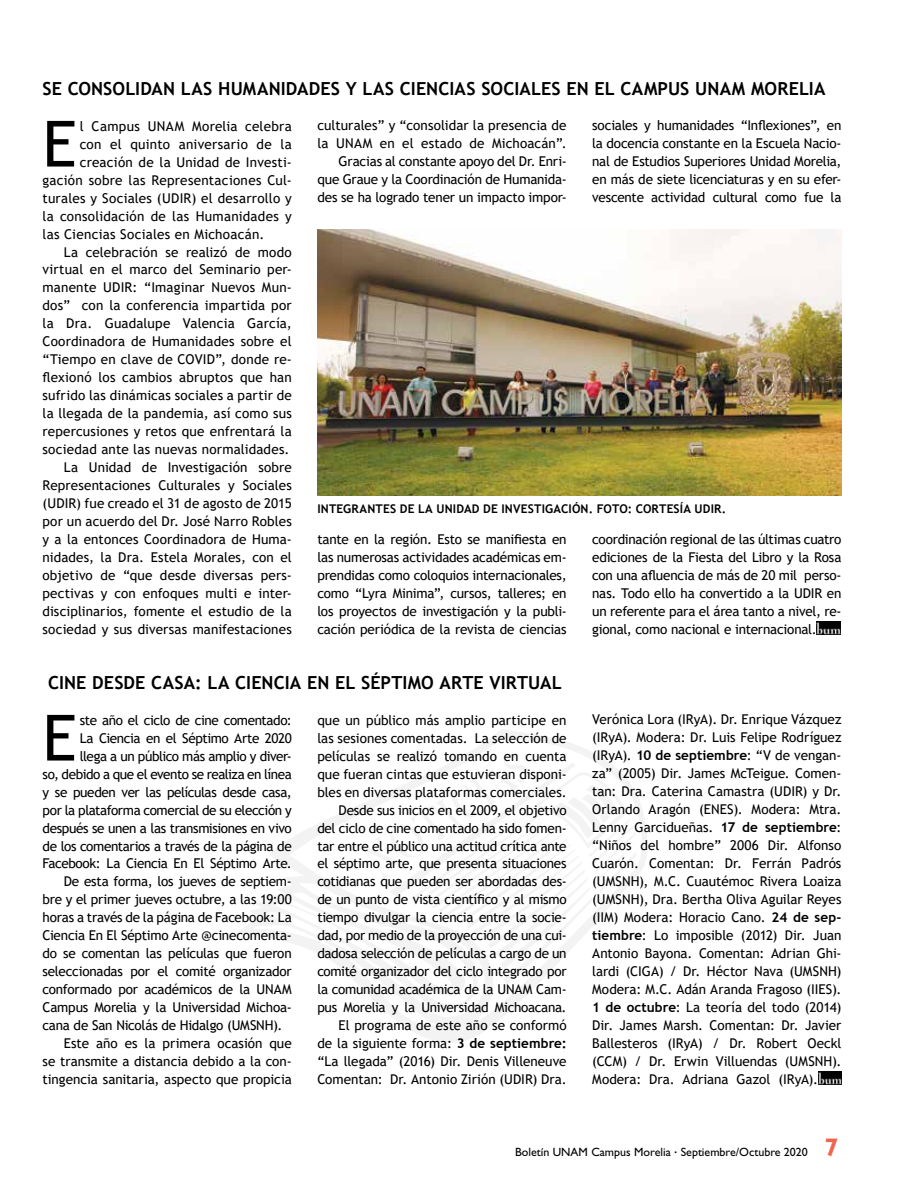
<style>
.page{position:relative;width:918px;height:1188px;background:#fff}
.page>*{position:absolute;margin:0;border:0;box-sizing:border-box;transform-origin:0 0}
.t1{font:63.75px "Trebuchet MS";color:#000}
.t2{font:700 18px "Trebuchet MS";letter-spacing:.01em;color:#000}
.t3{font:13.5px/18px "Trebuchet MS";letter-spacing:-.005em;color:#000;text-align:justify}
.t4{font:13.5px "Trebuchet MS";letter-spacing:.015em;color:#000}
.t5{font:13.5px "Trebuchet MS";letter-spacing:.02em;color:#000}
.t6{font:13.5px "Trebuchet MS";letter-spacing:-.03em;color:#000}
.t7{font:13.5px "Trebuchet MS";letter-spacing:-.025em;color:#000}
.t8{font:13.5px "Trebuchet MS";letter-spacing:-.035em;color:#000}
.t9{font:700 12px "Trebuchet MS";letter-spacing:.015em;color:#000}
.t10{font:12px "Gill Sans Std";color:#000}
.s1{font-weight:700}
.s2{font-weight:700;font-size:25.5px;color:#f1644d}
</style>
<div class="page">
<svg style="left:237px;top:729px;width:410px;height:314px"></svg>
<svg style="left:358px;top:754px;width:279px;height:231px"></svg>
<img style="left:817px;top:622px;width:23px;height:13px">
<img style="left:818px;top:1072px;width:23px;height:13px">
<img style="left:317px;top:229px;width:524px;height:266px">
<h2 class="t2" style="left:43px;top:77px;width:37px">SE CONSOLID</h2>
<h2 class="t2" style="left:152px;top:77px;width:80px">AN LAS HUM</h2>
<h2 class="t2" style="left:257px;top:77px;width:235px">ANIDADES Y LAS CI ENCIAS SOCI</h2>
<h2 class="t2" style="left:520px;top:77px;width:137px">ALES EN EL CAMPUS</h2>
<h2 class="t2" style="left:695px;top:77px;width:70px">UNAMMOR</h2>
<h2 class="t2" style="left:789px;top:77px;width:38px">ELIA</h2>
<h1 class="t1" style="left:43px;top:104px;width:36px">E</h1>
<p class="t5" style="left:80px;top:117px;width:213px">l Campus UNAM Morelia celebra</p>
<p class="t5" style="left:80px;top:135px;width:213px">con el quinto aniversario de la</p>
<p class="t4" style="left:80px;top:153px;width:213px">creación de la Unidad de Investi-</p>
<p class="t5" style="left:43px;top:171px;width:251px">gación sobre las Representaciones Cul-</p>
<p class="t5" style="left:43px;top:189px;width:251px">turales y Sociales (UDIR) el desarrollo y</p>
<p class="t5" style="left:43px;top:207px;width:251px">la consolidación de las Humanidades y</p>
<p class="t5" style="left:43px;top:225px;width:223px">las Ciencias Sociales en Michoacán.</p>
<p class="t4" style="left:64px;top:243px;width:230px">La celebración se realizó de modo</p>
<p class="t3" style="left:43px;top:261px;width:251px">virtual en el marco del Seminario per-</p>
<p class="t3" style="left:43px;top:279px;width:251px">manente UDIR: “Imaginar N uevos Mun-</p>
<p class="t4" style="left:43px;top:297px;width:251px">dos” con la conferencia impartida por</p>
<p class="t4" style="left:43px;top:315px;width:251px">la Dra. Guadalupe Valencia García,</p>
<p class="t4" style="left:43px;top:333px;width:251px">Coordinadora de Humanidades sobre el</p>
<p class="t4" style="left:43px;top:351px;width:251px">“Tiempo en clave de COVID”, donde re-</p>
<p class="t4" style="left:43px;top:369px;width:251px">flexionó los cambios abruptos que han</p>
<p class="t4" style="left:43px;top:387px;width:251px">sufrido las dinámicas sociales a partir de</p>
<p class="t4" style="left:43px;top:405px;width:251px">la llegada de la pandemia, así como sus</p>
<p class="t4" style="left:43px;top:423px;width:251px">repercusiones y retos que enfrentará la</p>
<p class="t4" style="left:43px;top:441px;width:248px">sociedad ante las nuevas normalidades.</p>
<p class="t3" style="left:64px;top:459px;width:230px">La Unidad de Investigación sobre</p>
<p class="t3" style="left:43px;top:477px;width:251px">Representaciones Culturales y Sociales</p>
<p class="t3" style="left:43px;top:495px;width:251px">(UDIR) fue creado el 31 de agosto de 2015</p>
<p class="t4" style="left:43px;top:513px;width:251px">por un acuerdo del Dr. José Narro Robles</p>
<p class="t3" style="left:43px;top:531px;width:251px">y a la entonces Coordinadora de Huma-</p>
<p class="t3" style="left:43px;top:549px;width:251px">nidades, la Dra. Estela Morales, con el</p>
<p class="t4" style="left:43px;top:567px;width:251px">objetivo de “que desde diversas pers-</p>
<p class="t3" style="left:43px;top:585px;width:251px">pectivas y con enfoques multi e inter-</p>
<p class="t3" style="left:43px;top:603px;width:251px">disciplinarios, fomente el estudio de la</p>
<p class="t3" style="left:43px;top:621px;width:251px">sociedad y sus diversas manifestaciones</p>
<p class="t3" style="left:317px;top:117px;width:251px;text-align:right">culturales” y “consolidar la presencia de la UNAM en el estado de Michoacán”.<br>Gracias al constante apoyo del Dr. Enri&shy;que Graue y la Coordinación de Humanida&shy;des se ha logrado tener un impacto impor-</p>
<p class="t3" style="left:592px;top:117px;width:251px">sociales y humanidades “Inflexiones”, en la docencia constante en la Escuela Nacio&shy;nal de Estudios Superiores Unidad Morelia, en más de siete licenciaturas y en su efer&shy;vescente actividad cultural como fue la</p>
<p class="t9" style="left:317px;top:501px;width:410px">integrantes de la unidad de investigación. Foto: cortesía udir.</p>
<p class="t3" style="left:317px;top:531px;width:251px">tante en la región. Esto se manifiesta en las numerosas actividades académicas em&shy;prendidas como coloquios internacionales, como “Lyra Minima”, cursos, talleres; en los proyectos de investigación y la publi&shy;cación periódica de la revista de ciencias</p>
<p class="t3" style="left:592px;top:530px;width:251px">coordinación regional de las últimas cuatro ediciones de la Fiesta del Libro y la Rosa con una afluencia de más de 20 mil perso&shy;nas. Todo ello ha convertido a la UDIR en un referente para el área tanto a nivel, re&shy;gional, como nacional e internacional.</p>
<h2 class="t2" style="left:48px;top:671px;width:325px">CIN E DESDE CASA: LA CI ENCIA EN EL SÉPTIMO</h2>
<h2 class="t2" style="left:440px;top:671px;width:61px">ARTE VIRTU</h2>
<h2 class="t2" style="left:540px;top:671px;width:21px">AL</h2>
<h1 class="t1" style="left:43px;top:698px;width:36px">E</h1>
<p class="t6" style="left:80px;top:711px;width:213px">ste año el ciclo de cine comentado:</p>
<p class="t6" style="left:80px;top:729px;width:213px">La Ciencia en el Séptimo Arte 2020</p>
<p class="t6" style="left:80px;top:747px;width:213px">llega a un público más amplio y diver-</p>
<p class="t8" style="left:43px;top:765px;width:251px">so, debido a que el evento se realiza en línea</p>
<p class="t7" style="left:43px;top:783px;width:251px">y se pueden ver las películas desde casa,</p>
<p class="t6" style="left:43px;top:801px;width:251px">por la plataforma comercial de su elección y</p>
<p class="t7" style="left:43px;top:819px;width:251px">después se unen a las transmisiones en vivo</p>
<p class="t7" style="left:43px;top:837px;width:251px">de los comentarios a través de la página de</p>
<p class="t6" style="left:43px;top:855px;width:251px">Facebook: La Ciencia En El Séptimo Arte.</p>
<p class="t3" style="left:64px;top:873px;width:230px">De esta forma, los jueves de septiem-</p>
<p class="t3" style="left:43px;top:891px;width:251px">bre y el primer jueves octubre, a las 19:00</p>
<p class="t3" style="left:43px;top:909px;width:251px">horas a través de la página de Facebook: La</p>
<p class="t3" style="left:43px;top:927px;width:251px">Ciencia En El Séptimo Arte @cinecomenta-</p>
<p class="t3" style="left:43px;top:945px;width:251px">do se comentan las películas que fueron</p>
<p class="t3" style="left:43px;top:963px;width:251px">seleccionadas por el comité organizador</p>
<p class="t3" style="left:43px;top:981px;width:251px">conformado por académicos de la UNAM</p>
<p class="t3" style="left:43px;top:999px;width:251px">Campus Morelia y la Universidad Michoa-</p>
<p class="t3" style="left:43px;top:1017px;width:241px">cana de San Nicolás de Hidalgo (UMSN H).</p>
<p class="t3" style="left:64px;top:1035px;width:230px">Este año es la primera ocasión que</p>
<p class="t3" style="left:43px;top:1053px;width:251px">se transmite a distancia debido a la con-</p>
<p class="t3" style="left:43px;top:1071px;width:251px">tingencia sanitaria, aspecto que propicia</p>
<p class="t3" style="left:317px;top:711px;width:251px;text-align:right">que un público más amplio participe en las sesiones comentadas. La selección de películas se realizó tomando en cuenta que fueran cintas que estuvieran disponi&shy;bles en diversas plataformas comerciales.<br>Desde sus inicios en el 2009, el objetivo del ciclo de cine comentado ha sido fomen&shy;tar entre el público una actitud crítica ante el séptimo arte, que presenta situaciones cotidianas que pueden ser abordadas des&shy;de un punto de vista científico y al mismo tiempo divulgar la ciencia entre la socie&shy;dad, por medio de la proyección de una cui&shy;dadosa selección de películas a cargo de un comité organizador del ciclo integrado por la comunidad académica de la UNAM Cam&shy;pus Morelia y la Universidad Michoacana.<br>El programa de este año se conformó<br>de la siguiente forma: <span class="s1">3 de septiembre: </span>“La llegada” (2016) Dir. Denis Villeneuve Comentan: Dr. Antonio Zirión (UDIR) Dra.</p>
<p class="t3" style="left:592px;top:711px;width:251px">Verónica Lora (IRyA). Dr. Enrique Vázquez (IRyA). Modera: Dr. Luis Felipe Rodríguez (IRyA). <span class="s1">10 de septiembre</span>: “V de vengan&shy;za” (2005) Dir. James McTeigue. Comen&shy;tan: Dra. Caterina Camastra (UDIR) y Dr.<br>Orlando Aragón (ENES). Modera: Mtra.<br>Lenny Garcidueñas. <span class="s1">17 de septiembre</span>: “Niños del hombre” 2006 Dir. Alfonso Cuarón. Comentan: Dr. Ferrán Padrós (UMSN H), M.C. Cuautémoc Rivera Loaiza (UMSN H), Dra. Bertha Oliva Aguilar Reyes (IIM) Modera: Horacio Cano. <span class="s1">24 de sep&shy;tiembre</span>: Lo imposible (2012) Dir. Juan Antonio Bayona. Comentan: Adrian Ghi&shy;lardi (CIGA) / Dr. Héctor Nava (UMSNH)<br>Modera: M.C. Adán Aranda Fragoso (IIES).<br><span class="s1">1 de octubre</span>: La teoría del todo (2014)<br>Dir. James Marsh. Comentan: Dr. Javier Ballesteros (IRyA) / Dr. Robert Oeckl (CCM) / Dr. Erwin Villuendas (UMSN H).<br>Modera: Dra. Adriana Gazol (IRyA).</p>
<p class="t10" style="left:515px;top:1145px;width:325px">Boletín UNAM Campus Morelia <sup>.</sup> Septiembre/Octubre 2020 <span class="s2">7</span></p>
</div>
